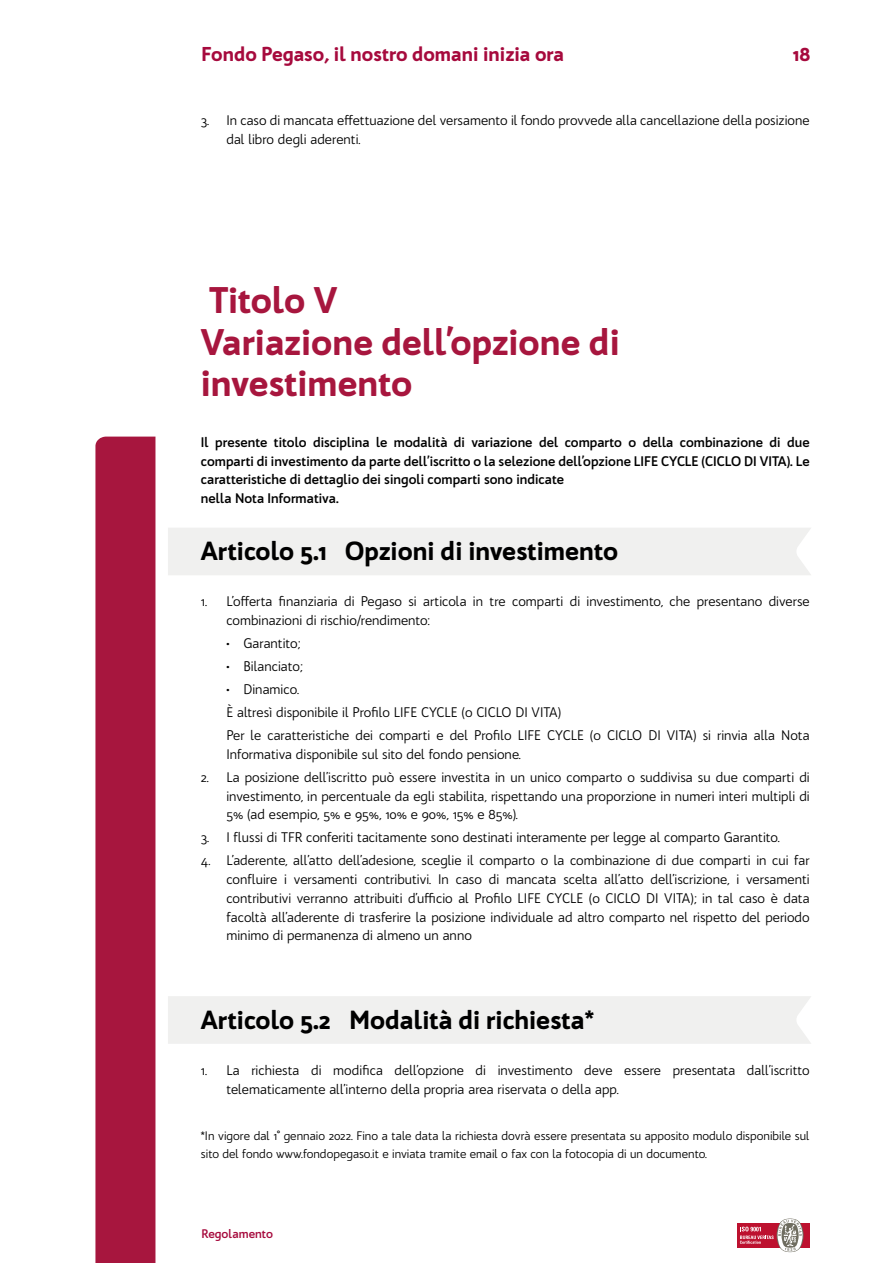
<style>
.page{position:relative;width:893px;height:1263px;background:#fff}
.page>*{position:absolute;margin:0;border:0;box-sizing:border-box;transform-origin:0 0}
.t1{font:900 36px/41.4px "Bw Quinta Pro";color:#a7163e}
.t2{font:900 25.5px "Bw Quinta Pro";color:#000}
.t3{font:900 19.5px "Bw Quinta Pro";color:#a60a3d}
.t4{font:13.5px/18.8px "Bw Quinta Pro";color:#000}
.t5{font:700 13.5px/18.8px "Bw Quinta Pro";color:#000}
.t6{font:12px/18.8px "Bw Quinta Pro";color:#000}
.t7{font:700 12px "Bw Quinta Pro";color:#a60a3d}
</style>
<div class="page">
<div style="left:737px;top:1223px;width:73px;height:25px;background:#bd112f"></div>
<svg style="left:740px;top:1218px;width:64px;height:34px"></svg>
<div style="left:168px;top:528px;width:643px;height:47px;background:#f0f0ef"></div>
<div style="left:168px;top:996px;width:643px;height:48px;background:#f0f0ef"></div>
<svg style="left:95px;top:437px;width:60px;height:826px;background:#af2b4f"></svg>
<h3 class="t3" style="left:201px;top:42px;width:364px">Fondo Pegaso, il nostro domani inizia ora</h3>
<h3 class="t3" style="left:792px;top:42px;width:19px">18</h3>
<p class="t4" style="left:226px;top:111px;width:585px;text-indent:-26px">3. In caso di mancata effettuazione del versamento il fondo provvede alla cancellazione della posizione dal libro degli aderenti.</p>
<h1 class="t1" style="left:201px;top:280px;width:420px">Titolo V<br>Variazione dell’opzione di investimento</h1>
<p class="t5" style="left:201px;top:433px;width:610px">Il presente titolo disciplina le modalità di variazione del comparto o della combinazione di due comparti di investimento da parte dell’iscritto o la selezione dell’opzione LIFE CYCLE (CICLO DI VITA). Le caratteristiche di dettaglio dei singoli comparti sono indicate<br>nella Nota Informativa.</p>
<h2 class="t2" style="left:201px;top:535px;width:419px">Articolo 5.1 Opzioni di investimento</h2>
<p class="t4" style="left:226px;top:592px;width:585px;text-indent:-26px">1. L’offerta finanziaria di Pegaso si articola in tre comparti di investimento, che presentano diverse combinazioni di rischio/rendimento:</p>
<p class="t4" style="left:226px;top:634px;width:75px">• Garantito;</p>
<p class="t4" style="left:226px;top:657px;width:78px">• Bilanciato;</p>
<p class="t4" style="left:226px;top:678px;width:585px;line-height:23px">• Dinamico.<br>È altresì disponibile il Profilo LIFE CYCLE (o CICLO DI VITA)<br>Per le caratteristiche dei comparti e del Profilo LIFE CYCLE (o CICLO DI VITA) si rinvia alla Nota</p>
<p class="t4" style="left:226px;top:744px;width:296px">Informativa disponibile sul sito del fondo pensione.</p>
<p class="t4" style="left:226px;top:767px;width:585px;text-align:justify;text-indent:-26px">2. La posizione dell’iscritto può essere investita in un unico comparto o suddivisa su due comparti di investimento, in percentuale da egli stabilita, rispettando una proporzione in numeri interi multipli di 5% (ad esempio, 5% e 95%, 10% e 90%, 15% e 85%).</p>
<p class="t4" style="left:201px;top:828px;width:580px">3. I flussi di TFR conferiti tacitamente sono destinati interamente per legge al comparto Garantito.</p>
<p class="t4" style="left:226px;top:851px;width:585px;text-align:justify;text-indent:-26px">4. L’aderente, all’atto dell’adesione, sceglie il comparto o la combinazione di due comparti in cui far confluire i versamenti contributivi. In caso di mancata scelta all’atto dell’iscrizione, i versamenti contributivi verranno attribuiti d’ufficio al Profilo LIFE CYCLE (o CICLO DI VITA); in tal caso è data facoltà all’aderente di trasferire la posizione individuale ad altro comparto nel rispetto del periodo minimo di permanenza di almeno un anno</p>
<h2 class="t2" style="left:201px;top:1003px;width:395px">Articolo 5.2 Modalità di richiesta*</h2>
<p class="t4" style="left:226px;top:1061px;width:585px;text-indent:-26px">1. La richiesta di modifica dell’opzione di investimento deve essere presentata dall’iscritto telematicamente all’interno della propria area riservata o della app.</p>
<p class="t6" style="left:201px;top:1126px;width:610px">*In vigore dal 1° gennaio 2022. Fino a tale data la richiesta dovrà essere presentata su apposito modulo disponibile sul sito del fondo www.fondopegaso.it e inviata tramite email o fax con la fotocopia di un documento.</p>
<p class="t7" style="left:201px;top:1226px;width:73px">Regolamento</p>
</div>
